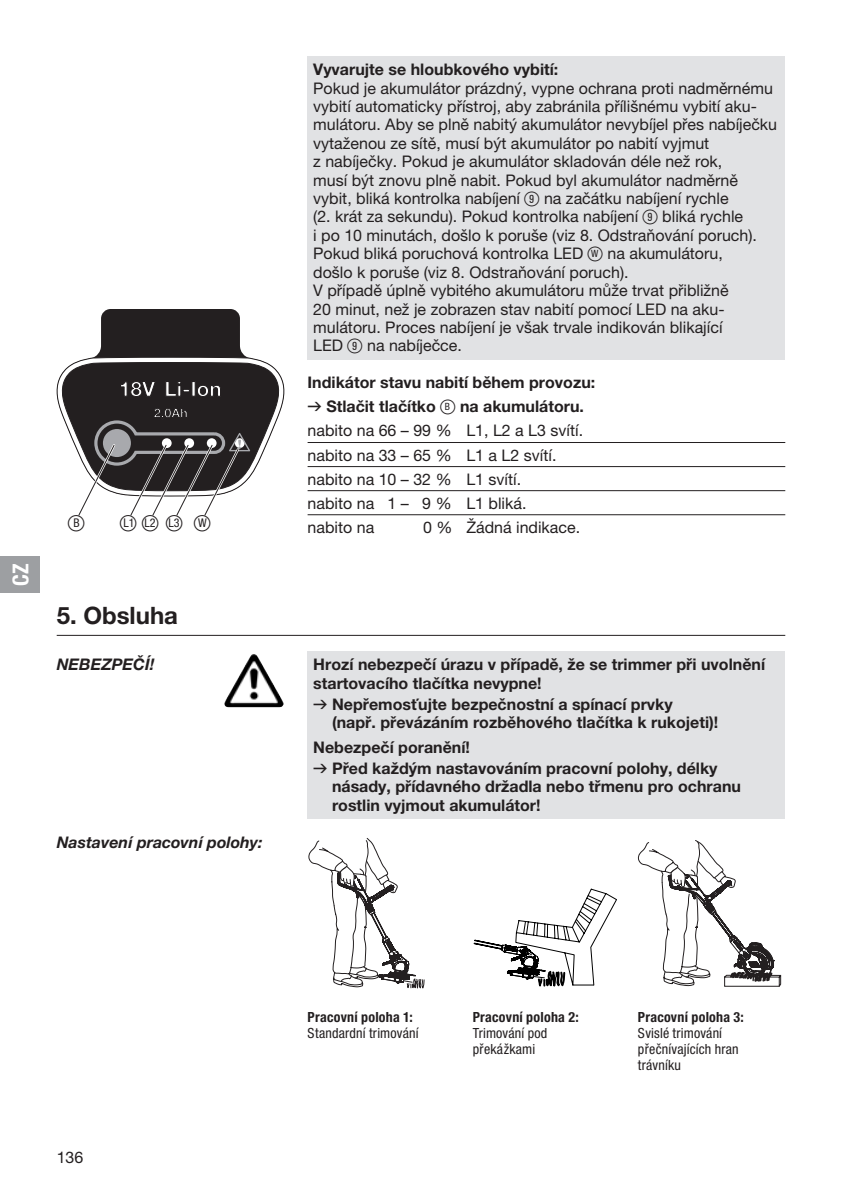
<style>
.page{position:relative;width:842px;height:1191px;background:#fff}
.page>*{position:absolute;margin:0;border:0;box-sizing:border-box;transform-origin:0 0}
.t1{font:700 24px "GARDENA Pro";color:#231f20}
.t2{font:22px "Ziffernim Kreisund Quadrat BQ";color:#231f20}
.t3{font:22px "GARDENA Pro Bo Cond";color:#fff}
.t4{font:16px/18.4px "GARDENA Pro";color:#231f20}
.t5{font:700 16px/18.4px "GARDENA Pro";color:#231f20}
.t6{font:italic 700 16px "GARDENA Pro";color:#231f20}
.t7{font:condensed 14px/16px "GARDENA Pro";letter-spacing:.015em;color:#231f20}
.t8{font:14px "GARDENA Pro Bo Cond";letter-spacing:.02em;color:#231f20}
.t9{font:condensed 12px "GARDENA Pro";color:#231f20}
.s1{font-family:"Ziffernim Kreisund Quadrat BQ";font-stretch:normal;font-size:22px}
.s2{font-family:"Ziffernim Kreisund Quadrat BQ";font-size:20px}
.s3{font-weight:700}
.s4{font-family:"Formdruck"}
.s5{font-family:"Formdruck";font-weight:400}
</style>
<div class="page">
<div style="left:308px;top:57px;width:477px;height:303px;background:#e1e2e4"></div>
<svg style="left:96px;top:309px;width:149px;height:47px;background:#3c3839"></svg>
<div style="left:113px;top:321px;width:114px;height:25px;background:#231f20"></div>
<svg style="left:57px;top:356px;width:227px;height:160px"></svg>
<hr style="left:308px;top:442px;width:477px;height:1px;background:#231f20">
<hr style="left:308px;top:466px;width:477px;height:1px;background:#231f20">
<hr style="left:308px;top:490px;width:477px;height:1px;background:#231f20">
<hr style="left:308px;top:514px;width:477px;height:1px;background:#231f20">
<div style="left:308px;top:652px;width:477px;height:167px;background:#e1e2e4"></div>
<hr style="left:57px;top:635px;width:728px;height:1px;background:#231f20">
<img style="left:227px;top:654px;width:26px;height:44px">
<svg style="left:308px;top:838px;width:117px;height:151px"></svg>
<svg style="left:473px;top:888px;width:144px;height:99px"></svg>
<svg style="left:638px;top:840px;width:144px;height:147px"></svg>
<div style="left:0;top:556px;width:40px;height:36px;background:#9d9fa2"></div>
<h2 class="t3" style="left:7px;top:585px;width:24px;rotate:-90deg">CZ</h2>
<h2 class="t2" style="left:68px;top:510px;width:18px">ß<sup>B</sup></h2>
<p class="t9" style="left:120px;top:515px;width:92px"><span class="s1">ß</span>L1 <span class="s1">ß</span>L2 <span class="s1">ß</span>L3 <span class="s1">ß</span>W</p>
<p class="t5" style="left:313px;top:60px;width:247px">Vyvarujte se hloubkového vybití:</p>
<p class="t4" style="left:313px;top:79px;width:465px">Pokud je akumulátor prázdný, vypne ochrana proti nadměrnému vybití automaticky přístroj, aby zabránila přílišnému vybití aku&shy;mulátoru. Aby se plně nabitý akumulátor nevybíjel přes nabíječku vytaženou ze sítě, musí být akumulátor po nabití vyjmut<br>z nabíječky. Pokud je akumulátor skladován déle než rok,<br>musí být znovu plně nabit. Pokud byl akumulátor nadměrně vybit, bliká kontrolka nabíjení <span class="s2">9</span> na začátku nabíjení rychle<br>(2. krát za sekundu). Pokud kontrolka nabíjení <span class="s2">9</span> bliká rychle<br>i po 10 minutách, došlo k poruše (viz 8. Odstraňování poruch).<br>Pokud bliká poruchová kontrolka LED <span class="s2">ß</span><sup>W</sup> na akumulátoru,<br>došlo k poruše (viz 8. Odstraňování poruch).<br>V případě úplně vybitého akumulátoru může trvat přibližně<br>20 minut, než je zobrazen stav nabití pomocí LED na aku&shy;mulátoru. Proces nabíjení je však trvale indikován blikající<br>LED <span class="s2">9</span> na nabíječce.</p>
<p class="t4" style="left:308px;top:370px;width:289px;line-height:24px"><span class="s3">Indikátor stavu nabití během provozu: </span><span class="s4">v</span> <span class="s3">Stlačit tlačítko</span> <span class="s2">ß</span><sup>B</sup> <span class="s3">na akumulátoru. </span>nabito na 66 – 99 % L1, L2 a L3 svítí. nabito na 33 – 65 % L1 a L2 svítí. nabito na 10 – 32 % L1 svítí.<br>nabito na 1 – 9 % L1 bliká.<br>nabito na</p>
<p class="t4" style="left:423px;top:517px;width:158px">0 % Žádná indikace.</p>
<h1 class="t1" style="left:57px;top:600px;width:123px">5. Obsluha</h1>
<p class="t6" style="left:57px;top:655px;width:99px">NEBEZPEČÍ!</p>
<p class="t5" style="left:313px;top:655px;width:453px">Hrozí nebezpečí úrazu v případě, že se trimmer při uvolnění startovacího tlačítka nevypne!</p>
<p class="t5" style="left:332px;top:695px;width:388px;text-indent:-19px"><span class="s5">v</span> Nepřemosťujte bezpečnostní a spínací prvky (např. převázáním rozběhového tlačítka k rukojeti)!</p>
<p class="t5" style="left:313px;top:736px;width:406px;line-height:21.2px">Nebezpečí poranění!<br><span class="s5">v</span> Před každým nastavováním pracovní polohy, délky</p>
<p class="t5" style="left:332px;top:777px;width:410px">násady, přídavného držadla nebo třmenu pro ochranu rostlin vyjmout akumulátor!</p>
<p class="t6" style="left:57px;top:832px;width:207px">Nastavení pracovní polohy:</p>
<p class="t4" style="left:57px;top:1147px;width:28px">136</p>
<p class="t8" style="left:308px;top:1008px;width:107px">Pracovní poloha 1:</p>
<p class="t7" style="left:308px;top:1025px;width:112px">Standardní trimování</p>
<p class="t8" style="left:473px;top:1008px;width:107px">Pracovní poloha 2:</p>
<p class="t7" style="left:473px;top:1025px;width:76px">Trimování pod překážkami</p>
<p class="t8" style="left:638px;top:1008px;width:107px">Pracovní poloha 3:</p>
<p class="t7" style="left:638px;top:1025px;width:102px">Svislé trimování přečnívajících hran trávníku</p>
</div>
